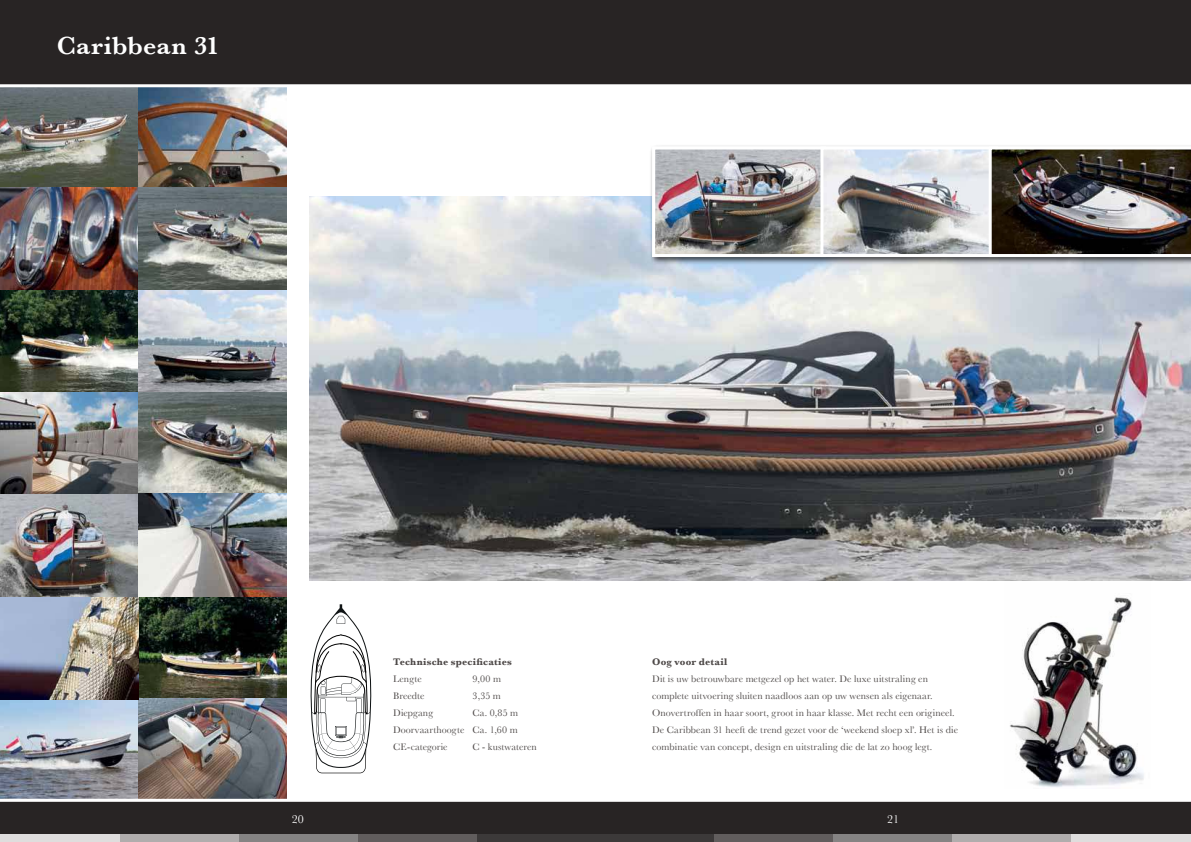
<style>
.page{position:relative;width:1191px;height:842px;background:#fff}
.page>*{position:absolute;margin:0;border:0;box-sizing:border-box;transform-origin:0 0}
.t1{font:600 26px "Baskerville";letter-spacing:.01em;color:#fff}
.t2{font:12px "Baskerville";color:#fff}
.t3{font:10px/17px "Baskerville";letter-spacing:.01em;color:#4d4847;text-align:justify}
.t4{font:700 10px "Baskerville";letter-spacing:.02em;color:#4d4847}
</style>
<div class="page">
<img style="left:1004px;top:580px;width:146px;height:207px">
<img style="left:0;top:87px;width:286px;height:100px">
<img style="left:0;top:187px;width:139px;height:511px">
<img style="left:139px;top:495px;width:147px;height:203px">
<img style="left:0;top:698px;width:286px;height:101px">
<img style="left:139px;top:187px;width:147px;height:308px">
<svg style="left:310px;top:604px;width:62px;height:169px"></svg>
<img style="left:309px;top:196px;width:882px;height:384px">
<div style="left:649px;top:144px;width:542px;height:121px;background:#000;opacity:.75"></div>
<img style="left:656px;top:151px;width:164px;height:102px">
<div style="left:652px;top:147px;width:174px;height:110px;border:3px solid #fff"></div>
<img style="left:824px;top:151px;width:164px;height:102px">
<div style="left:820px;top:147px;width:178px;height:110px;border:3px solid #fff"></div>
<img style="left:988px;top:147px;width:203px;height:110px">
<div style="left:0;top:0;width:1191px;height:85px;background:#282424"></div>
<hr style="left:0;top:84px;width:1191px;height:3px;background:#fff">
<div style="left:0;top:801px;width:1191px;height:41px;background:#282424"></div>
<div style="left:595px;top:834px;width:120px;height:8px;background:#3c3939"></div>
<div style="left:714px;top:834px;width:120px;height:8px;background:#615d5d"></div>
<div style="left:833px;top:834px;width:120px;height:8px;background:#858383"></div>
<div style="left:952px;top:834px;width:120px;height:8px;background:#b0adad"></div>
<div style="left:1071px;top:834px;width:120px;height:8px;background:#dfdddd"></div>
<div style="left:476px;top:834px;width:119px;height:8px;background:#3c3939"></div>
<div style="left:357px;top:834px;width:119px;height:8px;background:#615d5d"></div>
<div style="left:238px;top:834px;width:119px;height:8px;background:#858383"></div>
<div style="left:119px;top:834px;width:119px;height:8px;background:#b0adad"></div>
<div style="left:0;top:834px;width:119px;height:8px;background:#dfdddd"></div>
<hr style="left:0;top:799px;width:1191px;height:3px;background:#fff">
<h1 class="t1" style="left:57px;top:29px;width:164px">Caribbean 31</h1>
<p class="t4" style="left:393px;top:656px;width:120px">Technische specificaties</p>
<p class="t3" style="left:393px;top:671px;width:30px">Lengte</p>
<p class="t3" style="left:472px;top:671px;width:30px">9,00 m</p>
<p class="t3" style="left:393px;top:688px;width:33px">Breedte</p>
<p class="t3" style="left:472px;top:688px;width:30px">3,35 m</p>
<p class="t3" style="left:393px;top:705px;width:41px">Diepgang</p>
<p class="t3" style="left:393px;top:705px;width:126px;text-indent:79px">Ca. 0,85 m Doorvaarthoogte Ca. 1,60 m CE-categorie</p>
<p class="t3" style="left:472px;top:739px;width:66px">C - kustwateren</p>
<p class="t4" style="left:652px;top:656px;width:77px">Oog voor detail</p>
<p class="t3" style="left:652px;top:671px;width:307px;text-align:left">Dit is uw betrouwbare metgezel op het water. De luxe uitstraling en complete uitvoering sluiten naadloos aan op uw wensen als eigenaar.<br>Onovertroffen in haar soort, groot in haar klasse. Met recht een origineel.<br>De Caribbean 31 heeft de trend gezet voor de ‘weekend sloep xl’. Het is die combinatie van concept, design en uitstraling die de lat zo hoog legt.</p>
<p class="t2" style="left:292px;top:814px;width:13px">20</p>
<p class="t2" style="left:887px;top:814px;width:13px">21</p>
</div>
